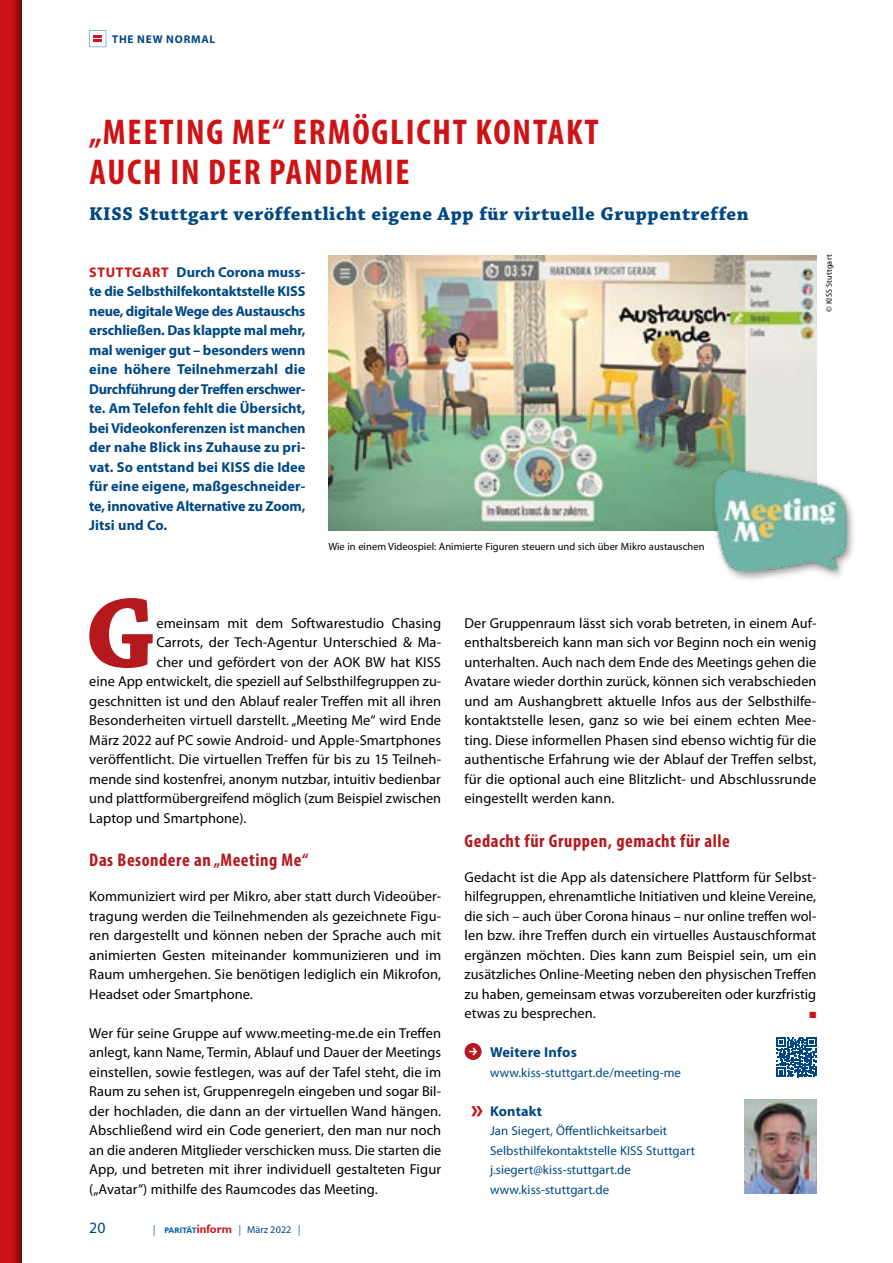
<style>
.page{position:relative;width:893px;height:1263px;background:#fff}
.page>*{position:absolute;margin:0;border:0;box-sizing:border-box;transform-origin:0 0}
.t1{font:700 104.4px "Chaparral Pro";color:#b5191e}
.t2{font:700 condensed 36px/40.5px "Myriad Pro";letter-spacing:.05em;color:#cd1316}
.t3{font:700 19.5px "Chaparral Pro";letter-spacing:.03em;color:#004884}
.t4{font:700 condensed 18.3px "Myriad Pro";letter-spacing:.03em;color:#b5191e}
.t5{font:15.75px "Myriad";color:#004884}
.t6{font:14.4px/19.5px "Myriad Pro";letter-spacing:.005em;color:#000;text-align:justify}
.t7{font:700 14.4px/19.5px "Myriad Pro";letter-spacing:-.01em;color:#004884;text-align:justify}
.t8{font:700 14.4px "Myriad Pro";letter-spacing:.015em;color:#004884}
.t9{font:700 14.25px "Myriad Pro";letter-spacing:.015em;color:#004884}
.t10{font:12.9px/19.5px "Myriad Pro";letter-spacing:.005em;color:#004884}
.t11{font:700 11.25px "Myriad Pro";letter-spacing:.07em;color:#004884}
.t12{font:10.5px "Myriad Pro";letter-spacing:.005em;color:#000}
.t13{font:10.2px "Myriad";color:#004884}
.t14{font:9px "Zapf Dingbats ITC";color:#cd1316}
.t15{font:8.25px "Myriad Pro";letter-spacing:.02em;color:#000}
.s1{font-size:13.95px;color:#cd1316}
.s2{font-family:"Myriad Pro";font-style:italic;font-stretch:condensed;font-size:10.5px}
.s3{font-family:"Chantilly";font-weight:700;font-size:8.25px;color:#005da9}
.s4{font-family:"Chantilly";font-weight:700;font-size:12.75px;color:#cd1316}
.s5{font-size:27px;color:#cd1316}
</style>
<div class="page">
<img style="left:329px;top:256px;width:487px;height:274px">
<div style="left:465px;top:1043px;width:17px;height:17px;background:#b5191e;border-radius:50%"></div>
<svg style="left:470px;top:1047px;width:8px;height:9px"></svg>
<img style="left:744px;top:1100px;width:72px;height:93px">
<svg style="left:89px;top:30px;width:17px;height:17px"></svg>
<div style="left:0;top:0;width:23px;height:1263px;background:#000;opacity:.75"></div>
<div style="left:710px;top:465px;width:146px;height:117px;background:#000;opacity:.45"></div>
<img style="left:715px;top:470px;width:131px;height:101px">
<svg style="left:776px;top:1037px;width:40px;height:40px"></svg>
<p class="t11" style="left:112px;top:32px;width:105px">THE NEW NORMAL</p>
<h2 class="t2" style="left:89px;top:111px;width:511px">„MEETING ME“ ERMÖGLICHT KONTAKT<br>AUCH IN DER PANDEMIE</h2>
<h3 class="t3" style="left:89px;top:202px;width:661px">KISS Stuttgart veröffentlicht eigene App für virtuelle Gruppentreffen</h3>
<p class="t7" style="left:89px;top:262px;width:218px"><span class="s1">STUTTGART</span> Durch Corona muss&shy;te die Selbsthilfekontaktstelle KISS neue, digitale Wege des Austauschs erschließen. Das klappte mal mehr, mal weniger gut – besonders wenn eine höhere Teilnehmerzahl die Durchführung der Treffen erschwer&shy;te. Am Telefon fehlt die Übersicht, bei Videokonferenzen ist manchen der nahe Blick ins Zuhause zu pri&shy;vat. So entstand bei KISS die Idee für eine eigene, maßgeschneider&shy;te, innovative Alternative zu Zoom, Jitsi und Co.</p>
<p class="t12" style="left:328px;top:540px;width:378px">Wie in einem Videospiel: Animierte Figuren steuern und sich über Mikro austauschen</p>
<p class="t15" style="left:824px;top:312px;width:59px;rotate:-90deg">© KISS Stuttgart</p>
<h1 class="t1" style="left:85px;top:572px;width:72px">G</h1>
<p class="t6" style="left:156px;top:613px;width:286px">emeinsam mit dem Softwarestudio Chasing</p>
<p class="t6" style="left:156px;top:633px;width:286px">Carrots, der Tech-Agentur Unterschied &amp; Ma-</p>
<p class="t6" style="left:156px;top:652px;width:286px">cher und gefördert von der AOK BW hat KISS</p>
<p class="t6" style="left:89px;top:672px;width:353px">eine App entwickelt, die speziell auf Selbsthilfegruppen zu-</p>
<p class="t6" style="left:89px;top:691px;width:353px">geschnitten ist und den Ablauf realer Treffen mit all ihren</p>
<p class="t6" style="left:89px;top:711px;width:353px">Besonderheiten virtuell darstellt. „Meeting Me“ wird Ende</p>
<p class="t6" style="left:89px;top:730px;width:353px">März 2022 auf PC sowie Android- und Apple-Smartphones</p>
<p class="t6" style="left:89px;top:750px;width:353px">veröffentlicht. Die virtuellen Treffen für bis zu 15 Teilneh-</p>
<p class="t6" style="left:89px;top:769px;width:353px">mende sind kostenfrei, anonym nutzbar, intuitiv bedienbar</p>
<p class="t6" style="left:89px;top:789px;width:353px">und plattformübergreifend möglich (zum Beispiel zwischen</p>
<p class="t6" style="left:89px;top:808px;width:159px">Laptop und Smartphone).</p>
<p class="t4" style="left:89px;top:849px;width:221px">Das Besondere an „Meeting Me“</p>
<p class="t6" style="left:89px;top:886px;width:353px">Kommuniziert wird per Mikro, aber statt durch Videoüber&shy;tragung werden die Teilnehmenden als gezeichnete Figu&shy;ren dargestellt und können neben der Sprache auch mit animierten Gesten miteinander kommunizieren und im Raum umhergehen. Sie benötigen lediglich ein Mikrofon, Headset oder Smartphone.</p>
<p class="t6" style="left:89px;top:1023px;width:353px">Wer für seine Gruppe auf www.meeting-me.de ein Treffen anlegt, kann Name, Termin, Ablauf und Dauer der Meetings einstellen, sowie festlegen, was auf der Tafel steht, die im Raum zu sehen ist, Gruppenregeln eingeben und sogar Bil&shy;der hochladen, die dann an der virtuellen Wand hängen.<br>Abschließend wird ein Code generiert, den man nur noch an die anderen Mitglieder verschicken muss. Die starten die App, und betreten mit ihrer individuell gestalteten Figur („Avatar“) mithilfe des Raumcodes das Meeting.</p>
<p class="t5" style="left:89px;top:1220px;width:18px">20</p>
<p class="t13" style="left:153px;top:1225px;width:148px"><span class="s2">|</span> <span class="s3">PARITÄT</span><span class="s4">inform</span> <span class="s2">|</span> März 2022 <span class="s2">|</span></p>
<p class="t6" style="left:465px;top:613px;width:353px">Der Gruppenraum lässt sich vorab betreten, in einem Auf&shy;enthaltsbereich kann man sich vor Beginn noch ein wenig unterhalten. Auch nach dem Ende des Meetings gehen die Avatare wieder dorthin zurück, können sich verabschieden und am Aushangbrett aktuelle Infos aus der Selbsthilfe&shy;kontaktstelle lesen, ganz so wie bei einem echten Mee&shy;ting. Diese informellen Phasen sind ebenso wichtig für die authentische Erfahrung wie der Ablauf der Treffen selbst, für die optional auch eine Blitzlicht- und Abschlussrunde eingestellt werden kann.</p>
<p class="t4" style="left:465px;top:829px;width:267px">Gedacht für Gruppen, gemacht für alle</p>
<p class="t6" style="left:465px;top:867px;width:353px">Gedacht ist die App als datensichere Plattform für Selbst&shy;hilfegruppen, ehrenamtliche Initiativen und kleine Vereine, die sich – auch über Corona hinaus – nur online treffen wol&shy;len bzw. ihre Treffen durch ein virtuelles Austauschformat ergänzen möchten. Dies kann zum Beispiel sein, um ein zusätzliches Online-Meeting neben den physischen Treffen zu haben, gemeinsam etwas vorzubereiten oder kurzfristig etwas zu besprechen.</p>
<p class="t14" style="left:810px;top:1011px;width:8px">■</p>
<p class="t8" style="left:490px;top:1043px;width:88px">Weitere Infos</p>
<p class="t10" style="left:490px;top:1062px;width:192px">www.kiss-stuttgart.de/meeting-me</p>
<p class="t9" style="left:471px;top:1101px;width:73px"><span class="s5">»</span> Kontakt</p>
<p class="t10" style="left:490px;top:1121px;width:206px">Jan Siegert, Öffentlichkeitsarbeit Selbsthilfekontaktstelle KISS Stuttgart j.siegert@kiss-stuttgart.de www.kiss-stuttgart.de</p>
</div>
